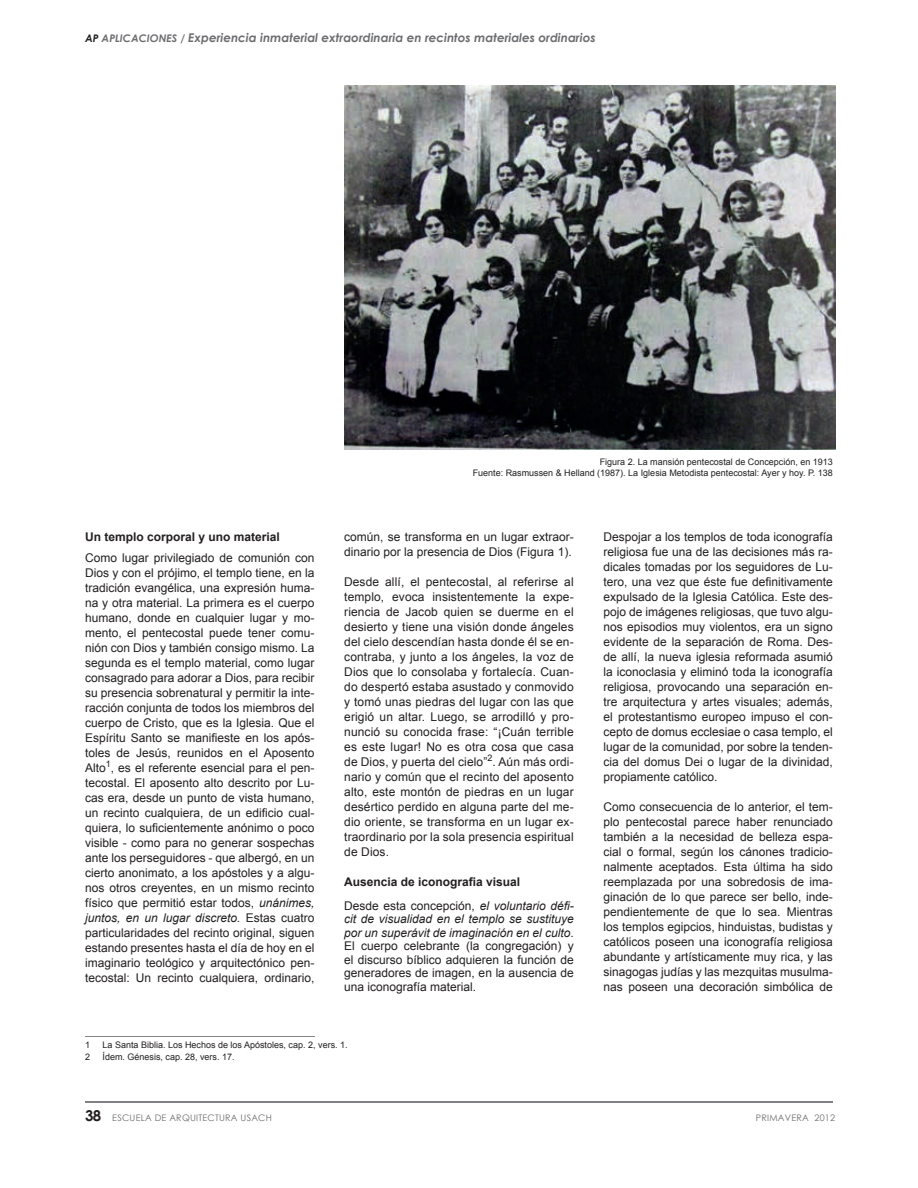
<style>
.page{position:relative;width:918px;height:1188px;background:#fff}
.page>*{position:absolute;margin:0;border:0;box-sizing:border-box;transform-origin:0 0}
.t1{font:12px/15px "Arial";color:#231f20;text-align:justify}
.t2{font:700 12px/24px "Arial";color:#231f20}
.t3{font:italic 700 12px "Century Gothic";color:#6c6d70}
.t4{font:9px/10.8px "Arial";color:#231f20;text-align:right}
.t5{font:9px "Century Gothic";letter-spacing:.025em;color:#6c6d70}
.s1{font-size:10.5px;color:#231f20}
.s2{font-size:10.5px}
.s3{font-style:italic}
.s4{font-weight:400}
.s5{font-weight:400;font-style:italic}
.s6{font-weight:700;font-size:15px;color:#231f20}
</style>
<div class="page">
<hr style="left:85px;top:1101px;width:748px;height:2px;background:#808285">
<img style="left:344px;top:85px;width:491px;height:364px">
<hr style="left:85px;top:1036px;width:230px;height:1px;background:#828487">
<p class="t3" style="left:85px;top:29px;width:512px"><span class="s1">AP</span> <span class="s2">APLICACIONES /</span> Experiencia inmaterial extraordinaria en recintos materiales ordinarios</p>
<p class="t2" style="left:85px;top:525px;width:196px">Un templo corporal y uno material</p>
<p class="t1" style="left:85px;top:550px;width:231px">Como lugar privilegiado de comunión con Dios y con el prójimo, el templo tiene, en la tradición evangélica, una expresión huma&shy;na y otra material. La primera es el cuerpo humano, donde en cualquier lugar y mo&shy;mento, el pentecostal puede tener comu&shy;nión con Dios y también consigo mismo. La segunda es el templo material, como lugar consagrado para adorar a Dios, para recibir su presencia sobrenatural y permitir la inte&shy;racción conjunta de todos los miembros del cuerpo de Cristo, que es la Iglesia. Que el Espíritu Santo se manifieste en los após&shy;toles de Jesús, reunidos en el Aposento Alto<sup>1</sup>, es el referente esencial para el pen&shy;tecostal. El aposento alto descrito por Lu&shy;cas era, desde un punto de vista humano, un recinto cualquiera, de un edificio cual&shy;quiera, lo suficientemente anónimo o poco visible - como para no generar sospechas ante los perseguidores - que albergó, en un cierto anonimato, a los apóstoles y a algu&shy;nos otros creyentes, en un mismo recinto físico que permitió estar todos, <span class="s3">unánimes, juntos, en un lugar discreto.</span> Estas cuatro particularidades del recinto original, siguen estando presentes hasta el día de hoy en el imaginario teológico y arquitectónico pen&shy;tecostal: Un recinto cualquiera, ordinario,</p>
<p class="t4" style="left:473px;top:457px;width:362px">Figura 2. La mansión pentecostal de Concepción, en 1913<br>Fuente: Rasmussen &amp; Helland (1987). La Iglesia Metodista pentecostal: Ayer y hoy. P. 138</p>
<p class="t1" style="left:344px;top:529px;width:231px">común, se transforma en un lugar extraor&shy;dinario por la presencia de Dios (Figura 1).</p>
<p class="t1" style="left:344px;top:574px;width:231px">Desde allí, el pentecostal, al referirse al templo, evoca insistentemente la expe&shy;riencia de Jacob quien se duerme en el desierto y tiene una visión donde ángeles del cielo descendían hasta donde él se en&shy;contraba, y junto a los ángeles, la voz de Dios que lo consolaba y fortalecía. Cuan&shy;do despertó estaba asustado y conmovido y tomó unas piedras del lugar con las que erigió un altar. Luego, se arrodilló y pro&shy;nunció su conocida frase: “¡Cuán terrible es este lugar! No es otra cosa que casa de Dios, y puerta del cielo”<sup>2</sup>. Aún más ordi&shy;nario y común que el recinto del aposento alto, este montón de piedras en un lugar desértico perdido en alguna parte del me&shy;dio oriente, se transforma en un lugar ex&shy;traordinario por la sola presencia espiritual de Dios.</p>
<p class="t2" style="left:344px;top:870px;width:231px">Ausencia de iconografia visual<br><span class="s4">Desde esta concepción,</span> <span class="s5">el voluntario défi-</span></p>
<p class="t1" style="left:344px;top:912px;width:231px;line-height:13.5px"><span class="s3">cit de visualidad en el templo se sustituye por un superávit de imaginación en el culto</span>.<br>El cuerpo celebrante (la congregación) y el discurso bíblico adquieren la función de generadores de imagen, en la ausencia de una iconografía material.</p>
<p class="t1" style="left:603px;top:529px;width:231px">Despojar a los templos de toda iconografía religiosa fue una de las decisiones más ra&shy;dicales tomadas por los seguidores de Lu&shy;tero, una vez que éste fue definitivamente expulsado de la Iglesia Católica. Este des&shy;pojo de imágenes religiosas, que tuvo algu&shy;nos episodios muy violentos, era un signo evidente de la separación de Roma. Des&shy;de allí, la nueva iglesia reformada asumió la iconoclasia y eliminó toda la iconografía religiosa, provocando una separación en&shy;tre arquitectura y artes visuales; además, el protestantismo europeo impuso el con&shy;cepto de domus ecclesiae o casa templo, el lugar de la comunidad, por sobre la tenden&shy;cia del domus Dei o lugar de la divinidad, propiamente católico.</p>
<p class="t1" style="left:603px;top:799px;width:231px">Como consecuencia de lo anterior, el tem&shy;plo pentecostal parece haber renunciado también a la necesidad de belleza espa&shy;cial o formal, según los cánones tradicio&shy;nalmente aceptados. Esta última ha sido reemplazada por una sobredosis de ima&shy;ginación de lo que parece ser bello, inde&shy;pendientemente de que lo sea. Mientras los templos egipcios, hinduistas, budistas y católicos poseen una iconografía religiosa abundante y artísticamente muy rica, y las sinagogas judías y las mezquitas musulma&shy;nas poseen una decoración simbólica de</p>
<p class="t4" style="left:85px;top:1040px;width:7px">1</p>
<p class="t4" style="left:103px;top:1040px;width:247px">La Santa Biblia. Los Hechos de los Apóstoles, cap. 2, vers. 1.</p>
<p class="t4" style="left:85px;top:1052px;width:7px">2</p>
<p class="t4" style="left:103px;top:1052px;width:134px">Ídem. Génesis, cap. 28, vers. 17.</p>
<p class="t5" style="left:85px;top:1112px;width:188px"><span class="s6">38</span> ESCUELA DE ARQUITECTURA USACH</p>
<p class="t5" style="left:756px;top:1112px;width:81px">PRIMAVERA 2012</p>
</div>
